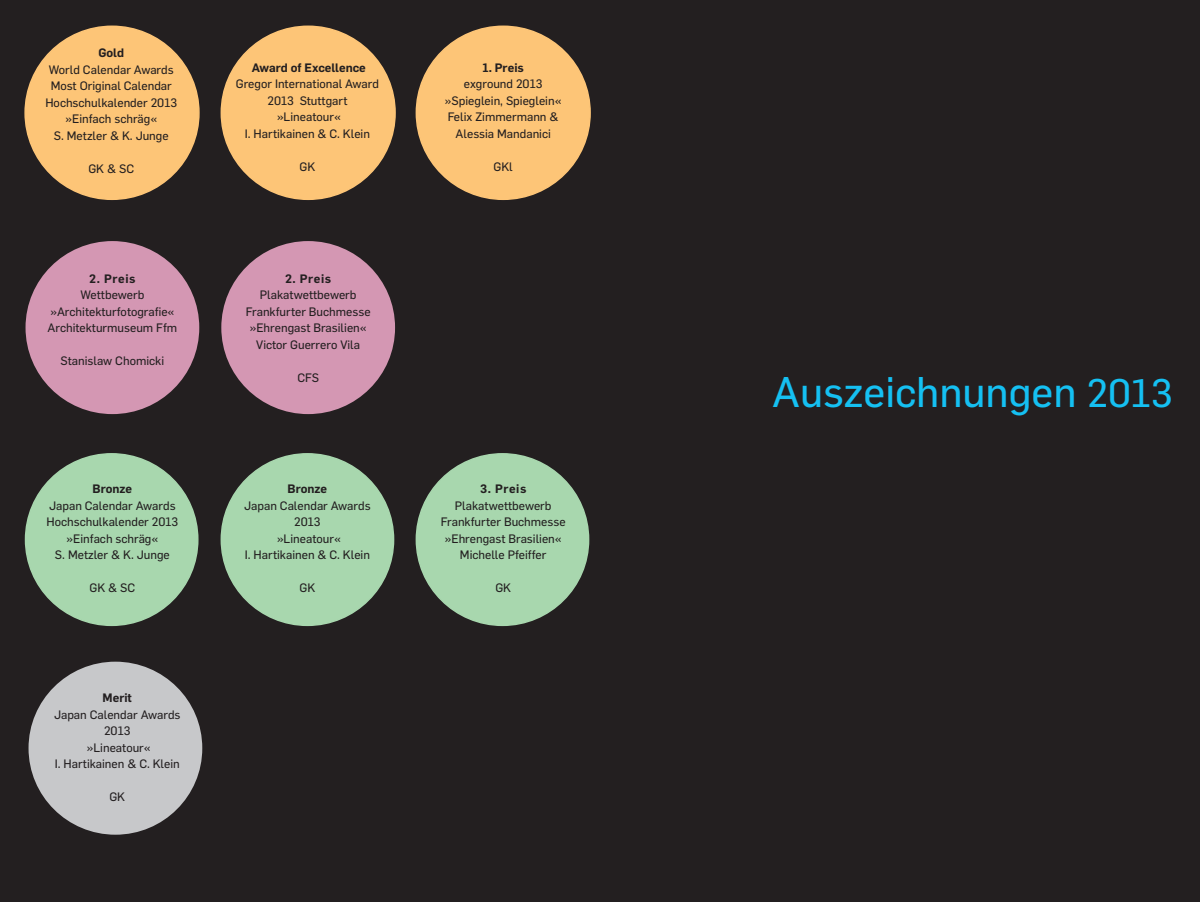
<style>
.page{position:relative;width:1200px;height:902px;background:#fff}
.page>*{position:absolute;margin:0;border:0;box-sizing:border-box;transform-origin:0 0}
.t1{font:42px "Flama Basic";color:#15c0f2}
.t2{font:12px "Flama Basic";color:#231f20}
.t3{font:600 12px "Flama";color:#231f20}
.s1{font-size:39px}
</style>
<div class="page">
<div style="left:0;top:0;width:1199px;height:901px;background:#231f20"></div>
<div style="left:25px;top:26px;width:174px;height:173px;background:#fdc577;border-radius:50%"></div>
<div style="left:26px;top:454px;width:172px;height:171px;background:#a8d7ae;border-radius:50%"></div>
<div style="left:26px;top:241px;width:173px;height:173px;background:#d497b3;border-radius:50%"></div>
<div style="left:221px;top:26px;width:174px;height:173px;background:#fdc577;border-radius:50%"></div>
<div style="left:221px;top:454px;width:172px;height:171px;background:#a8d7ae;border-radius:50%"></div>
<div style="left:416px;top:26px;width:174px;height:173px;background:#fdc577;border-radius:50%"></div>
<div style="left:221px;top:241px;width:174px;height:173px;background:#d497b3;border-radius:50%"></div>
<div style="left:416px;top:454px;width:172px;height:171px;background:#a8d7ae;border-radius:50%"></div>
<div style="left:29px;top:661px;width:173px;height:173px;background:#c7c8ca;border-radius:50%"></div>
<p class="t3" style="left:98px;top:44px;width:27px">Gold</p>
<p class="t2" style="left:49px;top:61px;width:126px">World Calendar Awards</p>
<p class="t2" style="left:51px;top:78px;width:123px">Most Original Calendar</p>
<p class="t2" style="left:45px;top:94px;width:133px">Hochschulkalender 2013</p>
<p class="t2" style="left:65px;top:111px;width:93px">»Einfach schräg«</p>
<p class="t2" style="left:54px;top:127px;width:116px">S. Metzler &amp; K. Junge</p>
<p class="t2" style="left:88px;top:160px;width:47px">GK &amp; SC</p>
<p class="t3" style="left:89px;top:269px;width:48px">2. Preis</p>
<p class="t2" style="left:80px;top:286px;width:65px">Wettbewerb</p>
<p class="t2" style="left:50px;top:303px;width:125px">»Architekturfotografie«</p>
<p class="t2" style="left:47px;top:319px;width:131px">Architekturmuseum Ffm</p>
<p class="t2" style="left:61px;top:352px;width:105px">Stanislaw Chomicki</p>
<p class="t3" style="left:93px;top:480px;width:41px">Bronze</p>
<p class="t2" style="left:49px;top:497px;width:128px">Japan Calendar Awards</p>
<p class="t2" style="left:47px;top:513px;width:133px">Hochschulkalender 2013</p>
<p class="t2" style="left:67px;top:530px;width:93px">»Einfach schräg«</p>
<p class="t2" style="left:55px;top:546px;width:116px">S. Metzler &amp; K. Junge</p>
<p class="t2" style="left:89px;top:579px;width:47px">GK &amp; SC</p>
<p class="t3" style="left:103px;top:689px;width:31px">Merit</p>
<p class="t2" style="left:54px;top:705px;width:128px">Japan Calendar Awards</p>
<p class="t2" style="left:104px;top:722px;width:28px">2013</p>
<p class="t2" style="left:87px;top:738px;width:65px">»Lineatour«</p>
<p class="t2" style="left:55px;top:755px;width:127px">I. Hartikainen &amp; C. Klein</p>
<p class="t2" style="left:109px;top:788px;width:17px">GK</p>
<p class="t3" style="left:252px;top:59px;width:116px">Award of Excellence</p>
<p class="t2" style="left:236px;top:76px;width:145px">Gregor International Award</p>
<p class="t2" style="left:267px;top:92px;width:81px">2013 Stuttgart</p>
<p class="t2" style="left:277px;top:109px;width:65px">»Lineatour«</p>
<p class="t2" style="left:245px;top:125px;width:127px">I. Hartikainen &amp; C. Klein</p>
<p class="t2" style="left:299px;top:158px;width:17px">GK</p>
<p class="t3" style="left:285px;top:269px;width:48px">2. Preis</p>
<p class="t2" style="left:260px;top:286px;width:98px">Plakatwettbewerb</p>
<p class="t2" style="left:246px;top:303px;width:126px">Frankfurter Buchmesse</p>
<p class="t2" style="left:250px;top:319px;width:118px">»Ehrengast Brasilien«</p>
<p class="t2" style="left:256px;top:336px;width:105px">Victor Guerrero Vila</p>
<p class="t2" style="left:297px;top:369px;width:23px">CFS</p>
<p class="t3" style="left:287px;top:480px;width:41px">Bronze</p>
<p class="t2" style="left:244px;top:497px;width:128px">Japan Calendar Awards</p>
<p class="t2" style="left:294px;top:513px;width:28px">2013</p>
<p class="t2" style="left:277px;top:530px;width:65px">»Lineatour«</p>
<p class="t2" style="left:245px;top:546px;width:127px">I. Hartikainen &amp; C. Klein</p>
<p class="t2" style="left:299px;top:579px;width:17px">GK</p>
<p class="t3" style="left:482px;top:59px;width:43px">1. Preis</p>
<p class="t2" style="left:464px;top:76px;width:80px">exground 2013</p>
<p class="t2" style="left:445px;top:92px;width:118px">»Spieglein, Spieglein«</p>
<p class="t2" style="left:447px;top:109px;width:112px">Felix Zimmermann &amp;</p>
<p class="t2" style="left:455px;top:125px;width:97px">Alessia Mandanici</p>
<p class="t2" style="left:493px;top:158px;width:21px">GKl</p>
<p class="t3" style="left:480px;top:480px;width:48px">3. Preis</p>
<p class="t2" style="left:455px;top:497px;width:98px">Plakatwettbewerb</p>
<p class="t2" style="left:440px;top:513px;width:126px">Frankfurter Buchmesse</p>
<p class="t2" style="left:444px;top:530px;width:118px">»Ehrengast Brasilien«</p>
<p class="t2" style="left:460px;top:546px;width:88px">Michelle Pfeiffer</p>
<p class="t2" style="left:495px;top:579px;width:17px">GK</p>
<p class="t1" style="left:772px;top:362px;width:402px">Auszeichnungen <span class="s1">2013</span></p>
</div>
